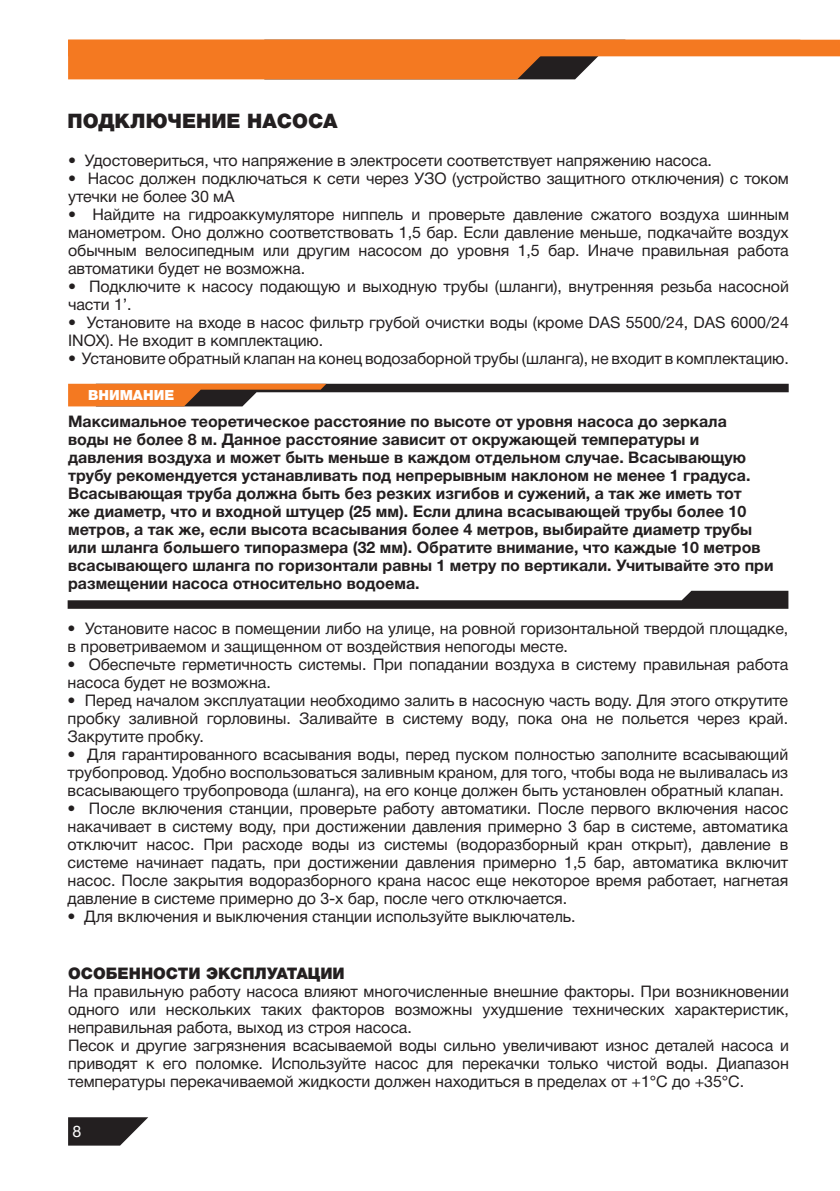
<style>
.page{position:relative;width:840px;height:1191px;background:#fff}
.page>*{position:absolute;margin:0;border:0;box-sizing:border-box;transform-origin:0 0}
.t1{font:900 20px "Helvetica Neue Cyr";color:#231f20}
.t2{font:16px/18px "Helvetica Neue Cyr";letter-spacing:-.005em;color:#231f20}
.t3{font:700 16px/18px "Helvetica Neue Cyr";color:#231f20}
.t4{font:900 16px "Helvetica Neue Cyr";color:#231f20}
.t5{font:16px "Helvetica Neue Cyr";color:#fff}
.t6{font:900 14px "Helvetica Neue Cyr";color:#fff}
</style>
<div class="page">
<svg style="left:68px;top:40px;width:771px;height:39px"></svg>
<svg style="left:68px;top:1117px;width:80px;height:28px"></svg>
<svg style="left:68px;top:384px;width:720px;height:22px"></svg>
<svg style="left:68px;top:591px;width:720px;height:18px"></svg>
<p class="t1" style="left:68px;top:109px;width:271px">ПОДКЛЮЧЕНИЕ НАСОСА</p>
<p class="t2" style="left:68px;top:151px;width:645px">• Удостовериться, что напряжение в электросети соответствует напряжению насоса.</p>
<p class="t2" style="left:68px;top:169px;width:721px">• Насос должен подключаться к сети через УЗО (устройство защитного отключения) с током утечки не более 30 мА</p>
<p class="t2" style="left:68px;top:205px;width:722px;text-align:justify">• Найдите на гидроаккумуляторе ниппель и проверьте давление сжатого воздуха шинным манометром. Оно должно соответствовать 1,5 бар. Если давление меньше, подкачайте воздух обычным велосипедным или другим насосом до уровня 1,5 бар. Иначе правильная работа автоматики будет не возможна.</p>
<p class="t2" style="left:68px;top:277px;width:722px">• Подключите к насосу подающую и выходную трубы (шланги), внутренняя резьба насосной части 1’.</p>
<p class="t2" style="left:68px;top:313px;width:722px">• Установите на входе в насос фильтр грубой очистки воды (кроме DAS 5500/24, DAS 6000/24<br>INOX). Не входит в комплектацию.</p>
<p class="t2" style="left:68px;top:349px;width:722px">• Установите обратный клапан на конец водозаборной трубы (шланга), не входит в комплектацию.</p>
<p class="t6" style="left:88px;top:387px;width:88px">ВНИМАНИЕ</p>
<p class="t3" style="left:68px;top:413px;width:706px">Максимальное теоретическое расстояние по высоте от уровня насоса до зеркала<br>воды не более 8 м. Данное расстояние зависит от окружающей температуры и давления воздуха и может быть меньше в каждом отдельном случае. Всасывающую трубу рекомендуется устанавливать под непрерывным наклоном не менее 1 градуса.<br>Всасывающая труба должна быть без резких изгибов и сужений, а так же иметь тот<br>же диаметр, что и входной штуцер (25 мм). Если длина всасывающей трубы более 10 метров, а так же, если высота всасывания более 4 метров, выбирайте диаметр трубы или шланга большего типоразмера (32 мм). Обратите внимание, что каждые 10 метров всасывающего шланга по горизонтали равны 1 метру по вертикали. Учитывайте это при размещении насоса относительно водоема.</p>
<p class="t2" style="left:68px;top:619px;width:721px">• Установите насос в помещении либо на улице, на ровной горизонтальной твердой площадке, в проветриваемом и защищенном от воздействия непогоды месте.</p>
<p class="t2" style="left:68px;top:655px;width:721px">• Обеспечьте герметичность системы. При попадании воздуха в систему правильная работа насоса будет не возможна.</p>
<p class="t2" style="left:68px;top:691px;width:721px;text-align:justify">• Перед началом эксплуатации необходимо залить в насосную часть воду. Для этого открутите пробку заливной горловины. Заливайте в систему воду, пока она не польется через край.<br>Закрутите пробку.</p>
<p class="t2" style="left:68px;top:745px;width:721px;text-align:justify">• Для гарантированного всасывания воды, перед пуском полностью заполните всасывающий трубопровод. Удобно воспользоваться заливным краном, для того, чтобы вода не выливалась из всасывающего трубопровода (шланга), на его конце должен быть установлен обратный клапан.</p>
<p class="t2" style="left:68px;top:799px;width:721px;text-align:justify">• После включения станции, проверьте работу автоматики. После первого включения насос накачивает в систему воду, при достижении давления примерно 3 бар в системе, автоматика отключит насос. При расходе воды из системы (водоразборный кран открыт), давление в системе начинает падать, при достижении давления примерно 1,5 бар, автоматика включит насос. После закрытия водоразборного крана насос еще некоторое время работает, нагнетая давление в системе примерно до 3-х бар, после чего отключается.</p>
<p class="t2" style="left:68px;top:907px;width:509px">• Для включения и выключения станции используйте выключатель.</p>
<p class="t4" style="left:68px;top:964px;width:278px">ОСОБЕННОСТИ ЭКСПЛУАТАЦИИ</p>
<p class="t2" style="left:68px;top:982px;width:722px">На правильную работу насоса влияют многочисленные внешние факторы. При возникновении одного или нескольких таких факторов возможны ухудшение технических характеристик, неправильная работа, выход из строя насоса.<br>Песок и другие загрязнения всасываемой воды сильно увеличивают износ деталей насоса и приводят к его поломке. Используйте насос для перекачки только чистой воды. Диапазон температуры перекачиваемой жидкости должен находиться в пределах от +1°С до +35°С.</p>
<p class="t5" style="left:73px;top:1122px;width:10px">8</p>
</div>
